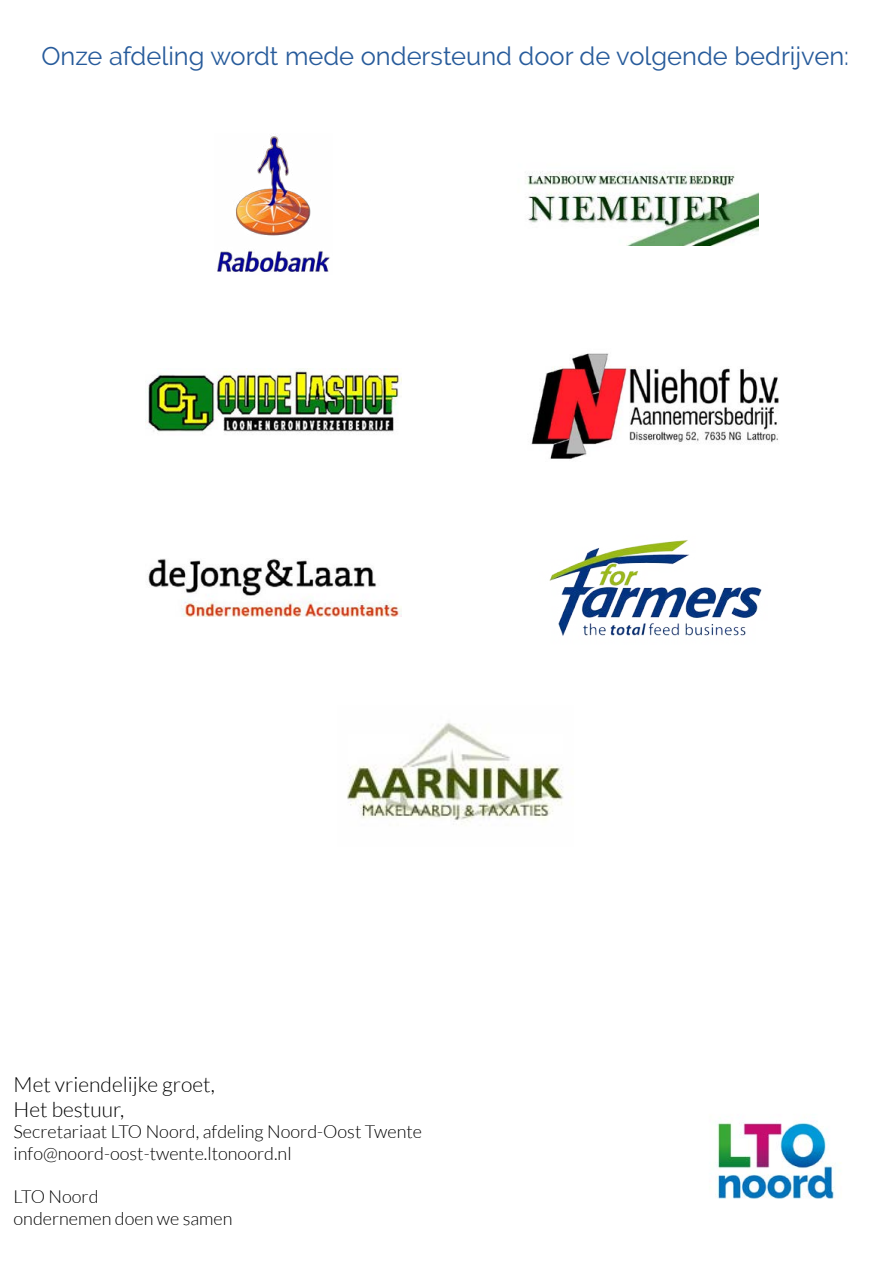
<style>
.page{position:relative;width:893px;height:1263px;background:#fff}
.page>*{position:absolute;margin:0;border:0;box-sizing:border-box;transform-origin:0 0}
.t1{font:25.5px "Raleway";color:#275b9b}
.t2{font:300 21px/25.2px "Lato";color:#000}
.t3{font:300 18px/21.6px "Lato";color:#000}
</style>
<div class="page">
<img style="left:549px;top:540px;width:213px;height:96px">
<img style="left:531px;top:353px;width:248px;height:106px">
<img style="left:217px;top:135px;width:113px;height:137px">
<img style="left:148px;top:558px;width:253px;height:59px">
<img style="left:526px;top:171px;width:232px;height:75px">
<img style="left:347px;top:723px;width:216px;height:99px">
<img style="left:147px;top:368px;width:254px;height:66px">
<img style="left:717px;top:1121px;width:124px;height:78px">
<h1 class="t1" style="left:41px;top:41px;width:809px">Onze afdeling wordt mede ondersteund door de volgende bedrijven:</h1>
<p class="t2" style="left:14px;top:1071px;width:203px">Met vriendelijke groet,<br>Het bestuur,</p>
<p class="t3" style="left:14px;top:1121px;width:410px">Secretariaat LTO Noord, afdeling Noord-Oost Twente info@noord-oost-twente.ltonoord.nl</p>
<p class="t3" style="left:14px;top:1186px;width:220px">LTO Noord<br>ondernemen doen we samen</p>
</div>
